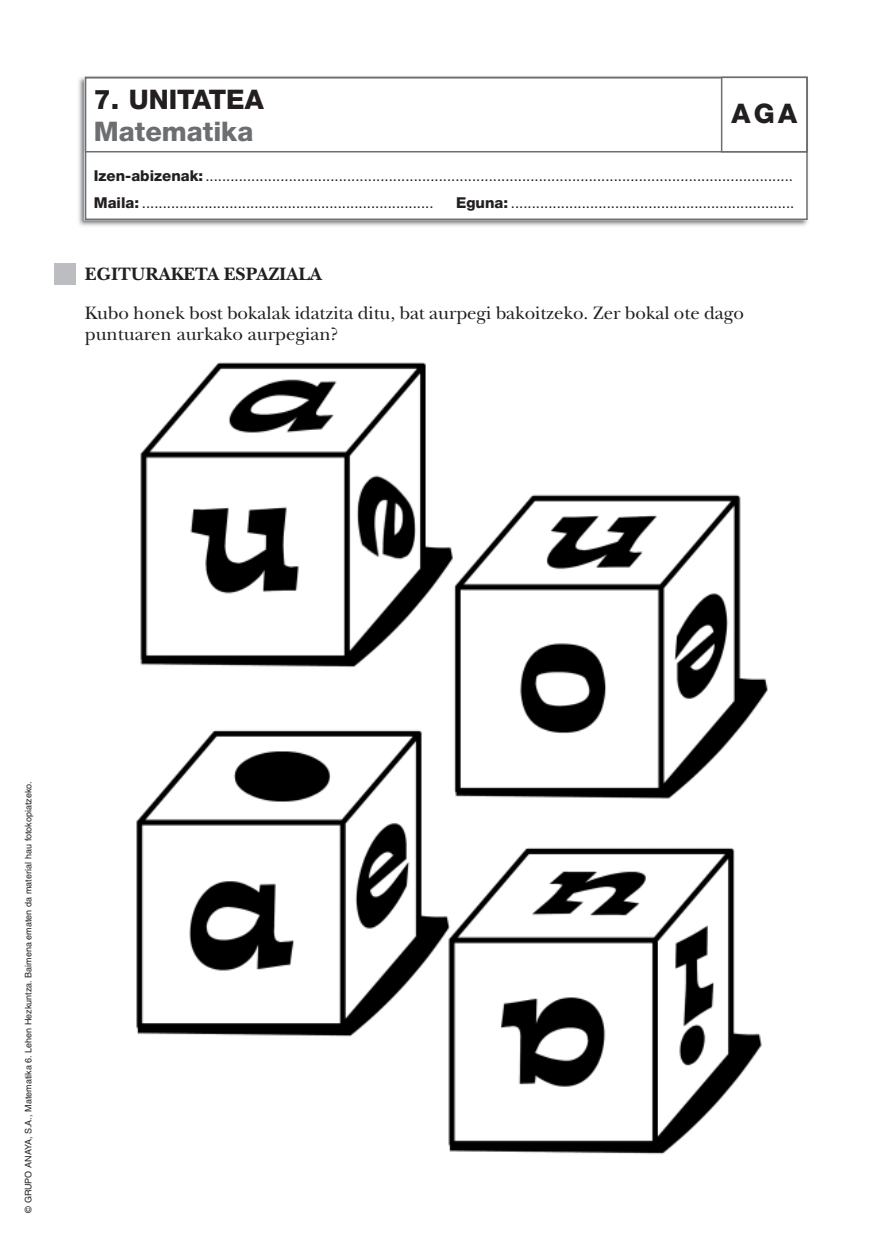
<style>
.page{position:relative;width:893px;height:1234px;background:#fff}
.page>*{position:absolute;margin:0;border:0;box-sizing:border-box;transform-origin:0 0}
.t1{font:800 27px "Helvetica Neue";color:#231f20}
.t2{font:800 27px "Helvetica Neue";color:#6d6e70}
.t3{font:18.75px/21.8px "New Baskerville";letter-spacing:-.005em;color:#231f20}
.t4{font:700 18.75px "New Baskerville";color:#231f20}
.t5{font:15px/26.5px "Helvetica";color:#231f20}
.t6{font:9px "Helvetica";color:#231f20}
.s1{font-family:"Helvetica Neue";font-weight:800}
</style>
<div class="page">
<img style="left:136px;top:362px;width:632px;height:793px">
<img style="left:78px;top:76px;width:730px;height:150px">
<div style="left:86px;top:77px;width:721px;height:142px;background:#fff"></div>
<div style="left:85px;top:77px;width:723px;height:143px;border:2px solid #6d6e70"></div>
<div style="left:85px;top:77px;width:723px;height:75px;border:2px solid #6d6e70"></div>
<div style="left:721px;top:77px;width:87px;height:75px;border:2px solid #6d6e70"></div>
<div style="left:55px;top:264px;width:21px;height:21px;background:#bbbdc0"></div>
<h1 class="t1" style="left:94px;top:89px;width:171px">7. UNITATEA</h1>
<h1 class="t2" style="left:94px;top:122px;width:161px">Matematika</h1>
<h1 class="t1" style="left:731px;top:104px;width:67px">AGA</h1>
<p class="t5" style="left:94px;top:164px;width:701px"><span class="s1">Izen-abizenak:</span>.............................................................................................................................................<br><span class="s1">Maila:</span> ......................................................................</p>
<p class="t5" style="left:456px;top:191px;width:340px"><span class="s1">Eguna:</span> ....................................................................</p>
<p class="t4" style="left:85px;top:267px;width:239px">EGITURAKETA ESPAZIALA</p>
<p class="t3" style="left:85px;top:304px;width:661px">Kubo honek bost bokalak idatzita ditu, bat aurpegi bakoitzeko. Zer bokal ote dago puntuaren aurkako aurpegian?</p>
<p class="t6" style="left:25px;top:1212px;width:432px;rotate:-90deg">© GRUPO ANAYA, S.A., Matematika 6. Lehen Hezkuntza. Baimena ematen da material hau fotokopiatzeko.</p>
</div>
